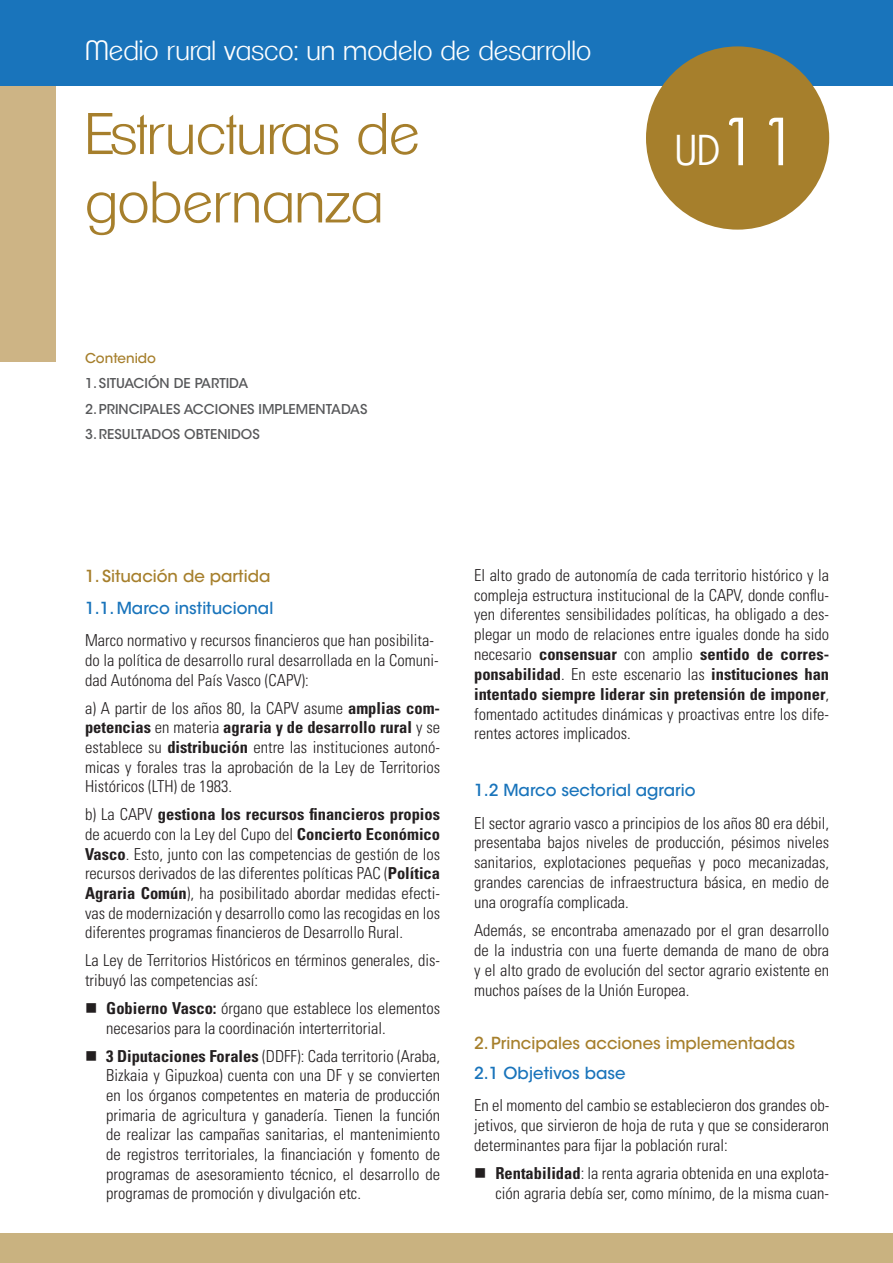
<style>
.page{position:relative;width:893px;height:1263px;background:#fff}
.page>*{position:absolute;margin:0;border:0;box-sizing:border-box;transform-origin:0 0}
.t1{font:300 57px/68.4px "Clemente P Dae";color:#a67f2c}
.t2{font:300 42px "Clemente P Dae";color:#fff}
.t3{font:300 27px "Clemente P Dae";color:#fff}
.t4{font:300 condensed 16.5px/19.6px "Univers";color:#231f20;text-align:justify}
.t5{font:16.5px "ITC Avant Garde MM 445 750";color:#1974bb}
.t6{font:16.5px "ITC Avant Garde MM 445 750";color:#a67f2c}
.t7{font:13.5px "ITC Avant Garde MM 445 750";color:#57585a}
.t8{font:13.5px "ITC Avant Garde MM 445 750";color:#a67f2c}
.s1{font-size:66px}
.s2{font-weight:700}
</style>
<div class="page">
<div style="left:0;top:1233px;width:893px;height:30px;background:#c9b280"></div>
<div style="left:0;top:0;width:893px;height:86px;background:#1974bb"></div>
<div style="left:0;top:86px;width:55px;height:275px;background:#cdb485"></div>
<div style="left:646px;top:46px;width:183px;height:184px;background:#a67f2c;border-radius:50%"></div>
<h3 class="t3" style="left:85px;top:35px;width:508px">Medio rural vasco: un modelo de desarrollo</h3>
<h1 class="t1" style="left:85px;top:100px;width:336px">Estructuras de gobernanza</h1>
<p class="t8" style="left:85px;top:350px;width:73px">Contenido</p>
<p class="t7" style="left:85px;top:376px;width:165px">1. SITUACIÓN DE PARTIDA</p>
<p class="t7" style="left:85px;top:401px;width:284px">2. PRINCIPALES ACCIONES IMPLEMENTADAS</p>
<p class="t7" style="left:85px;top:427px;width:176px">3. RESULTADOS OBTENIDOS</p>
<h2 class="t2" style="left:675px;top:126px;width:127px">UD<span class="s1">11</span></h2>
<p class="t6" style="left:85px;top:566px;width:187px">1. Situación de partida</p>
<p class="t5" style="left:85px;top:598px;width:190px">1.1. Marco institucional</p>
<p class="t4" style="left:85px;top:631px;width:355px;text-align:left">Marco normativo y recursos financieros que han posibilita&shy;do la política de desarrollo rural desarrollada en la Comuni&shy;dad Autónoma del País Vasco (CAPV):</p>
<p class="t4" style="left:85px;top:698px;width:357px">a) A partir de los años 80, la CAPV asume <span class="s2">amplias com&shy;petencias</span> en materia <span class="s2">agraria y de desarrollo rural</span> y se establece su <span class="s2">distribución</span> entre las instituciones autonó&shy;micas y forales tras la aprobación de la Ley de Territorios Históricos (LTH) de 1983.</p>
<p class="t4" style="left:85px;top:805px;width:357px">b) La CAPV <span class="s2">gestiona los recursos financieros propios </span>de acuerdo con la Ley del Cupo del <span class="s2">Concierto Económico Vasco</span>. Esto, junto con las competencias de gestión de los recursos derivados de las diferentes políticas PAC (<span class="s2">Política Agraria Común</span>), ha posibilitado abordar medidas efecti&shy;vas de modernización y desarrollo como las recogidas en los diferentes programas financieros de Desarrollo Rural.</p>
<p class="t4" style="left:85px;top:951px;width:356px">La Ley de Territorios Históricos en términos generales, dis&shy;tribuyó las competencias así:</p>
<p class="t4" style="left:106px;top:998px;width:335px;text-indent:-21px">■ <span class="s2">Gobierno Vasco:</span> órgano que establece los elementos necesarios para la coordinación interterritorial.</p>
<p class="t4" style="left:106px;top:1046px;width:335px;text-indent:-21px">■ <span class="s2">3 Diputaciones Forales</span> (DDFF): Cada territorio (Araba, Bizkaia y Gipuzkoa) cuenta con una DF y se convierten en los órganos competentes en materia de producción primaria de agricultura y ganadería. Tienen la función de realizar las campañas sanitarias, el mantenimiento de registros territoriales, la financiación y fomento de programas de asesoramiento técnico, el desarrollo de programas de promoción y divulgación etc.</p>
<p class="t4" style="left:474px;top:565px;width:357px">El alto grado de autonomía de cada territorio histórico y la compleja estructura institucional de la CAPV, donde conflu&shy;yen diferentes sensibilidades políticas, ha obligado a des&shy;plegar un modo de relaciones entre iguales donde ha sido necesario <span class="s2">consensuar</span> con amplio <span class="s2">sentido de corres&shy;ponsabilidad</span>. En este escenario las <span class="s2">instituciones han intentado siempre liderar sin pretensión de imponer</span>, fomentado actitudes dinámicas y proactivas entre los dife&shy;rentes actores implicados.</p>
<p class="t5" style="left:474px;top:780px;width:223px">1.2 Marco sectorial agrario</p>
<p class="t4" style="left:474px;top:813px;width:357px">El sector agrario vasco a principios de los años 80 era débil, presentaba bajos niveles de producción, pésimos niveles sanitarios, explotaciones pequeñas y poco mecanizadas, grandes carencias de infraestructura básica, en medio de una orografía complicada.</p>
<p class="t4" style="left:474px;top:920px;width:357px">Además, se encontraba amenazado por el gran desarrollo de la industria con una fuerte demanda de mano de obra y el alto grado de evolución del sector agrario existente en muchos países de la Unión Europea.</p>
<p class="t6" style="left:474px;top:1034px;width:322px">2. Principales acciones implementadas</p>
<p class="t5" style="left:474px;top:1063px;width:153px">2.1 Objetivos base</p>
<p class="t4" style="left:474px;top:1096px;width:357px">En el momento del cambio se establecieron dos grandes ob&shy;jetivos, que sirvieron de hoja de ruta y que se consideraron determinantes para fijar la población rural:</p>
<p class="t4" style="left:474px;top:1164px;width:357px;text-align:right">■ <span class="s2">Rentabilidad</span>: la renta agraria obtenida en una explota&shy;ción agraria debía ser, como mínimo, de la misma cuan-</p>
</div>
